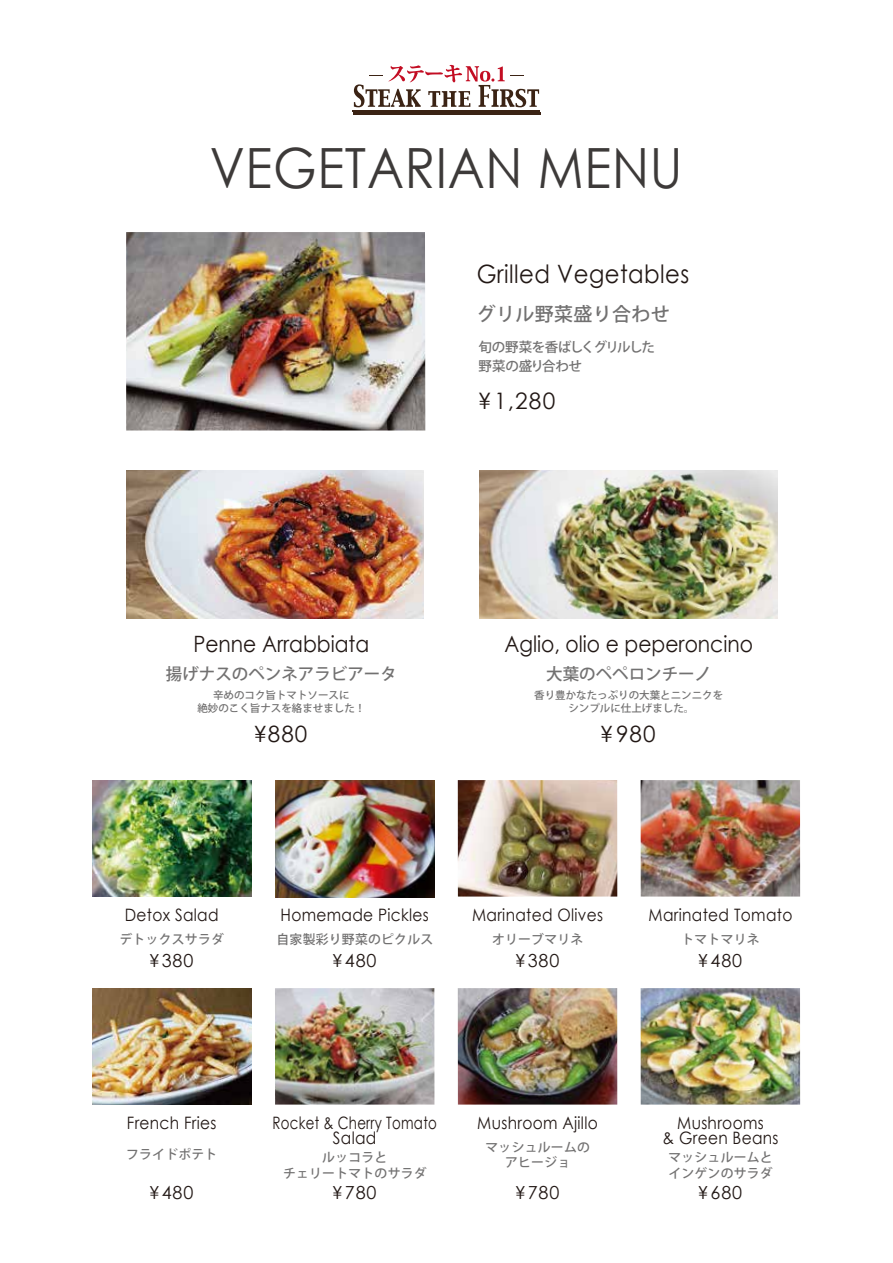
<style>
.page{position:relative;width:893px;height:1263px;background:#fff}
.page>*{position:absolute;margin:0;border:0;box-sizing:border-box;transform-origin:0 0}
.t1{font:55.5px "Century Gothic";letter-spacing:.015em;color:#3d3a39;scale:.9 1}
.t2{font:25.35px "Century Gothic";letter-spacing:.02em;color:#221815;scale:.9 1}
.t3{font:22.65px "Century Gothic";color:#221815}
.t4{font:22.5px "Century Gothic";color:#221815;scale:.9 1}
.t5{font:22.5px "Century Gothic";color:#221815}
.t6{font:500 18.9px "Koz Go Pro";letter-spacing:.02em;color:#727171}
.t7{font:18px "Century Gothic";letter-spacing:.05em;color:#221815}
.t8{font:17.1px/15px "Century Gothic";letter-spacing:.02em;color:#221815;text-align:center;scale:.9 1}
.t9{font:17.1px/15px "Century Gothic";letter-spacing:.02em;color:#221815;text-align:center;scale:.78 1}
.t10{font:500 16.5px "Koz Go Pro";color:#727171}
.t11{font:500 13.5px/19.5px "Koz Go Pro";letter-spacing:-.04em;color:#727171}
.t12{font:500 12.9px/15.6px "Koz Go Pro";letter-spacing:.02em;color:#727171;text-align:center}
.t13{font:500 10.5px/13.5px "Koz Go Pro";color:#727171;text-align:center}
</style>
<div class="page">
<img style="left:126px;top:232px;width:299px;height:198px">
<img style="left:458px;top:780px;width:159px;height:116px">
<img style="left:641px;top:780px;width:159px;height:116px">
<img style="left:275px;top:988px;width:159px;height:116px">
<img style="left:458px;top:988px;width:159px;height:116px">
<img style="left:641px;top:988px;width:159px;height:116px">
<hr style="left:353px;top:110px;width:187px;height:1px;background:#3b2314">
<hr style="left:353px;top:113px;width:187px;height:2px;background:#3b2314">
<svg style="left:354px;top:65px;width:185px;height:42px"></svg>
<img style="left:275px;top:780px;width:159px;height:117px">
<img style="left:92px;top:780px;width:160px;height:116px">
<img style="left:92px;top:988px;width:160px;height:116px">
<img style="left:126px;top:470px;width:298px;height:149px">
<img style="left:480px;top:470px;width:297px;height:149px">
<h1 class="t1" style="left:210px;top:134px;width:527px">VEGETARIAN MENU</h1>
<h2 class="t2" style="left:477px;top:259px;width:238px">Grilled Vegetables</h2>
<p class="t6" style="left:477px;top:302px;width:195px">グリル野菜盛り合わせ</p>
<p class="t11" style="left:479px;top:338px;width:178px">旬の野菜を香ばしく グリルした野菜の盛り合わせ</p>
<h3 class="t4" style="left:193px;top:630px;width:197px">Penne Arrabbiata</h3>
<h3 class="t3" style="left:479px;top:386px;width:78px">¥1,280</h3>
<h3 class="t4" style="left:504px;top:630px;width:278px">Aglio, olio e peperoncino</h3>
<p class="t10" style="left:166px;top:663px;width:233px">揚げナスのペンネアラビアータ</p>
<p class="t13" style="left:197px;top:688px;width:169px">辛めのコク旨トマトソースに<br>絶妙のこく旨ナスを絡ませました！</p>
<p class="t13" style="left:534px;top:688px;width:190px">香り豊かなたっぷりの大葉とニンニクをシンプルに仕上げました。</p>
<p class="t10" style="left:546px;top:663px;width:166px">大葉のペペロンチーノ</p>
<h3 class="t5" style="left:254px;top:720px;width:55px">¥880</h3>
<h3 class="t5" style="left:601px;top:720px;width:57px">¥980</h3>
<p class="t8" style="left:125px;top:907px;width:106px">Detox Salad</p>
<p class="t12" style="left:120px;top:932px;width:106px">デトックスサラダ</p>
<p class="t7" style="left:149px;top:949px;width:46px">¥380</p>
<p class="t8" style="left:281px;top:907px;width:166px">Homemade Pickles</p>
<p class="t12" style="left:276px;top:932px;width:158px">自家製彩り野菜のピクルス</p>
<p class="t7" style="left:333px;top:949px;width:46px">¥480</p>
<p class="t8" style="left:472px;top:907px;width:147px">Marinated Olives</p>
<p class="t12" style="left:492px;top:932px;width:93px">オリーブマリネ</p>
<p class="t7" style="left:515px;top:949px;width:46px">¥380</p>
<p class="t8" style="left:649px;top:907px;width:161px">Marinated Tomato</p>
<p class="t12" style="left:681px;top:932px;width:80px">トマトマリネ</p>
<p class="t7" style="left:698px;top:949px;width:46px">¥480</p>
<p class="t8" style="left:127px;top:1115px;width:101px">French Fries</p>
<p class="t12" style="left:126px;top:1147px;width:93px">フライドポテト</p>
<p class="t7" style="left:149px;top:1182px;width:46px">¥480</p>
<p class="t9" style="left:273px;top:1115px;width:212px">Rocket &amp; Cherry Tomato<br>Salad</p>
<p class="t12" style="left:283px;top:1150px;width:145px">ルッコラと<br>チェリートマトのサラダ</p>
<p class="t7" style="left:333px;top:1182px;width:46px">¥780</p>
<p class="t8" style="left:477px;top:1115px;width:135px">Mushroom Ajillo</p>
<p class="t12" style="left:485px;top:1140px;width:106px">マッシュルームのアヒージョ</p>
<p class="t7" style="left:515px;top:1182px;width:46px">¥780</p>
<p class="t8" style="left:662px;top:1115px;width:130px">Mushrooms<br>&amp; Green Beans</p>
<p class="t12" style="left:668px;top:1150px;width:106px;text-align:left">マッシュルームとインゲンのサラダ</p>
<p class="t7" style="left:698px;top:1182px;width:46px">¥680</p>
</div>
